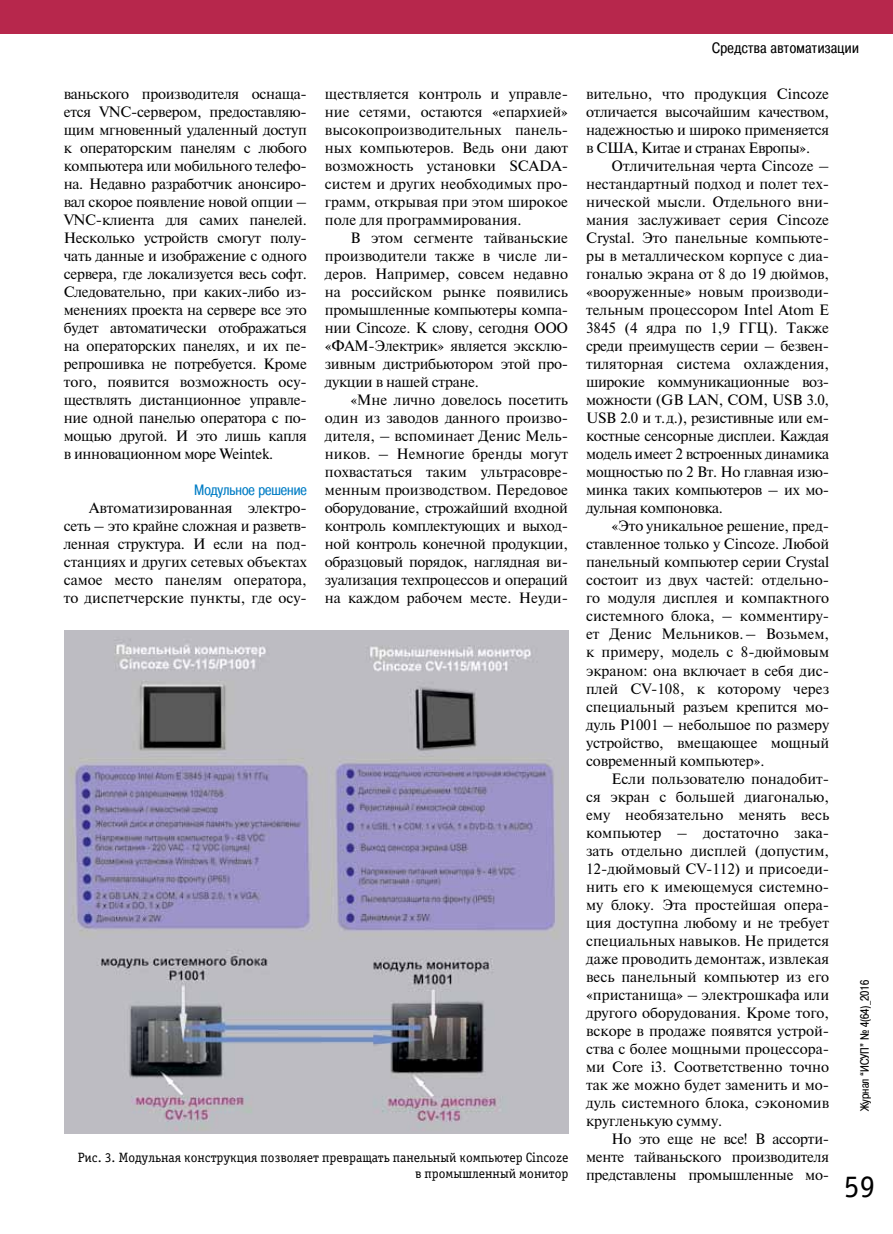
<style>
.page{position:relative;width:893px;height:1234px;background:#fff}
.page>*{position:absolute;margin:0;border:0;box-sizing:border-box;transform-origin:0 0}
.t1{font:31.5px "Officina Serif C";color:#000}
.t2{font:15px/18px "Newton";letter-spacing:-.02em;color:#000;text-align:justify}
.t3{font:15px "Pragmatica Cond C";letter-spacing:.03em;color:#000}
.t4{font:15px "Pragmatica Cond C";color:#007dc5}
.t5{font:13.5px/16.2px "Officina Serif C";color:#000;text-align:right}
.t6{font:12px "Pragmatica Cond C";color:#000}
</style>
<div class="page">
<div style="left:0;top:0;width:893px;height:34px;background:#b7274c"></div>
<img style="left:64px;top:630px;width:504px;height:503px">
<p class="t2" style="left:64px;top:84px;width:245px">ваньского производителя оснаща&shy;ется VNC-сервером, предоставляю&shy;щим мгновенный удаленный доступ к операторским панелям с любого компьютера или мобильного телефо&shy;на. Недавно разработчик анонсиро&shy;вал скорое появление новой опции – VNC-клиента для самих панелей.<br>Несколько устройств смогут полу&shy;чать данные и изображение с одного сервера, где локализуется весь софт.<br>Следовательно, при каких-либо из&shy;менениях проекта на сервере все это будет автоматически отображаться на операторских панелях, и их пе&shy;репрошивка не потребуется. Кроме того, появится возможность осу&shy;ществлять дистанционное управле&shy;ние одной панелью оператора с по&shy;мощью другой. И это лишь капля в инновационном море Weintek.</p>
<p class="t4" style="left:194px;top:481px;width:114px">Модульное решение</p>
<p class="t2" style="left:64px;top:498px;width:245px;text-indent:26px">Автоматизированная электро&shy;сеть – это крайне сложная и разветв&shy;ленная структура. И если на под&shy;станциях и других сетевых объектах самое место панелям оператора, то диспетчерские пункты, где осу-</p>
<p class="t2" style="left:325px;top:84px;width:245px">ществляется контроль и управле&shy;ние сетями, остаются «епархией» высокопроизводительных панель&shy;ных компьютеров. Ведь они дают возможность установки SСADA&shy;систем и других необходимых про&shy;грамм, открывая при этом широкое поле для программирования.</p>
<p class="t2" style="left:325px;top:228px;width:245px;text-indent:26px">В этом сегменте тайваньские производители также в числе ли&shy;деров. Например, совсем недавно на российском рынке появились промышленные компьютеры компа&shy;нии Cincoze. К слову, сегодня ООО «ФАМ-Электрик» является эксклю&shy;зивным дистрибьютором этой про&shy;дукции в нашей стране.</p>
<p class="t2" style="left:325px;top:390px;width:245px;text-indent:26px">«Мне лично довелось посетить один из заводов данного произво&shy;дителя, – вспоминает Денис Мель&shy;ников. – Немногие бренды могут похвастаться таким ультрасовре&shy;менным производством. Передовое оборудование, строжайший входной контроль комплектующих и выход&shy;ной контроль конечной продукции, образцовый порядок, наглядная ви&shy;зуализация техпроцессов и операций на каждом рабочем месте. Неуди-</p>
<p class="t5" style="left:78px;top:1149px;width:492px">Рис. 3. Модульная конструкция позволяет превращать панельный компьютер Cinсoze в промышленный монитор</p>
<p class="t3" style="left:712px;top:39px;width:148px">Средства автоматизации</p>
<p class="t2" style="left:586px;top:84px;width:245px">вительно, что продукция Cinсoze отличается высочайшим качеством, надежностью и широко применяется в США, Китае и странах Европы».</p>
<p class="t2" style="left:586px;top:156px;width:245px;text-indent:26px">Отличительная черта Cinсoze – нестандартный подход и полет тех&shy;нической мысли. Отдельного вни&shy;мания заслуживает серия Cinсoze Crystal. Это панельные компьюте&shy;ры в металлическом корпусе с диа&shy;гональю экрана от 8 до 19 дюймов, «вооруженные» новым производи&shy;тельным процессором Intel Atom E 3845 (4 ядра по 1,9 ГГЦ). Также среди преимуществ серии – безвен&shy;тиляторная система охлаждения, широкие коммуникационные воз&shy;можности (GB LAN, COM, USB 3.0, USB 2.0 и т.д.), резистивные или ем&shy;костные сенсорные дисплеи. Каждая модель имеет 2 встроенных динамика мощностью по 2 Вт. Но главная изю&shy;минка таких компьютеров – их мо&shy;дульная компоновка.</p>
<p class="t2" style="left:586px;top:516px;width:245px;text-indent:26px">«Это уникальное решение, пред&shy;ставленное только у Cincoze. Любой панельный компьютер серии Crystal состоит из двух частей: отдельно&shy;го модуля дисплея и компактного системного блока, – комментиру&shy;ет Денис Мельников.– Возьмем, к примеру, модель с 8‑дюймовым экраном: она включает в себя дис&shy;плей CV‑108, к которому через специальный разъем крепится мо&shy;дуль P1001 – небольшое по размеру устройство, вмещающее мощный современный компьютер».</p>
<p class="t2" style="left:586px;top:768px;width:245px;text-indent:26px">Если пользователю понадобит&shy;ся экран с большей диагональю, ему необязательно менять весь компьютер – достаточно зака&shy;зать отдельно дисплей (допустим, 12‑дюймовый CV‑112) и присоеди&shy;нить его к имеющемуся системно&shy;му блоку. Эта простейшая опера&shy;ция доступна любому и не требует специальных навыков. Не придется даже проводить демонтаж, извлекая весь панельный компьютер из его «пристанища» – электрошкафа или другого оборудования. Кроме того, вскоре в продаже появятся устрой&shy;ства с более мощными процессора&shy;ми Core i3. Соответственно точно так же можно будет заменить и мо&shy;дуль системного блока, сэкономив кругленькую сумму.</p>
<p class="t2" style="left:586px;top:1128px;width:245px;text-indent:26px">Но это еще не все! В ассорти&shy;менте тайваньского производителя представлены промышленные мо-</p>
<p class="t6" style="left:858px;top:1110px;width:133px;rotate:-90deg">Журнал “ИСУП” № 4(64)_2016</p>
<h1 class="t1" style="left:844px;top:1168px;width:33px">59</h1>
</div>
